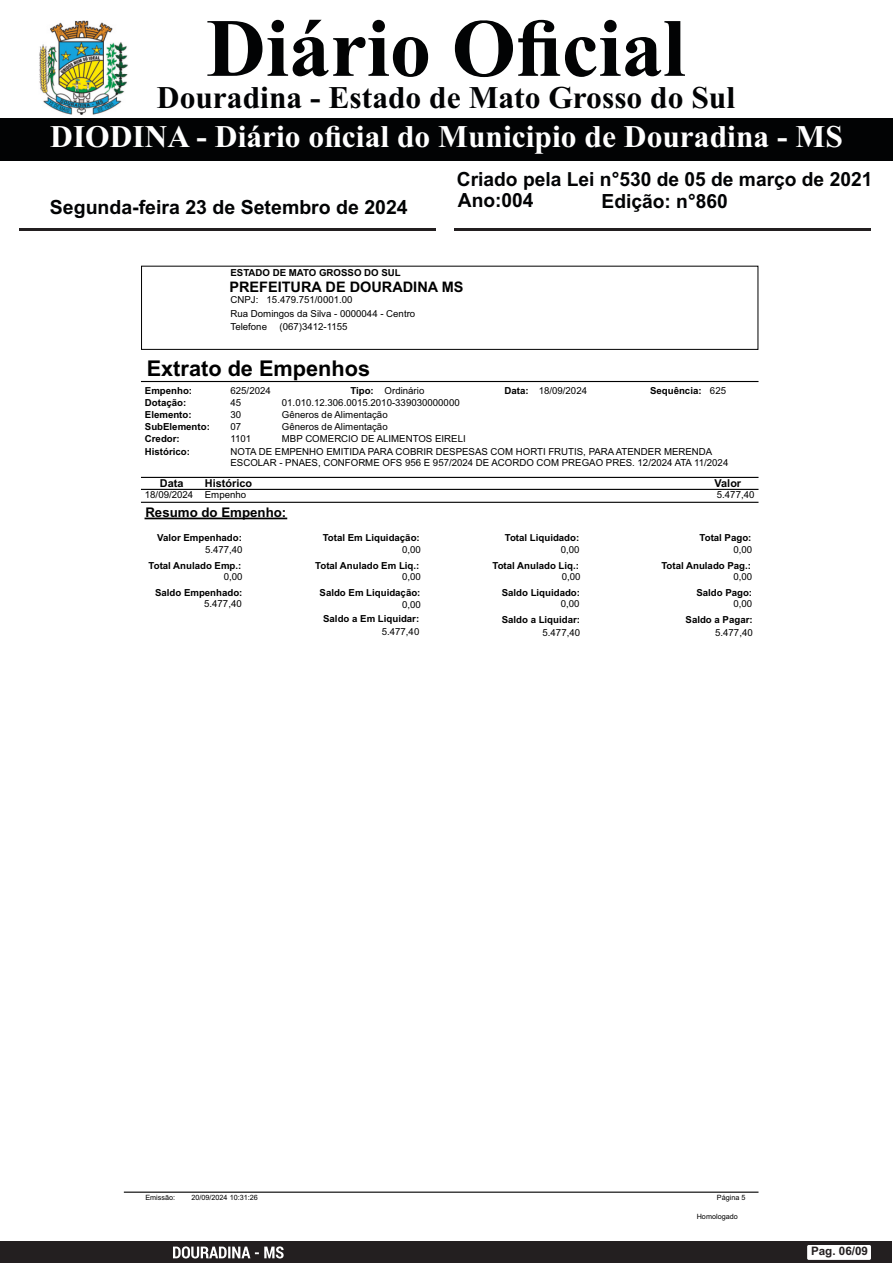
<style>
.page{position:relative;width:893px;height:1263px;background:#fff}
.page>*{position:absolute;margin:0;border:0;box-sizing:border-box;transform-origin:0 0}
.t1{font:700 82.5px "Times New Roman";color:#020304}
.t2{font:700 31.5px "Times New Roman";color:#fff}
.t3{font:700 31.5px "Times New Roman";color:#020304}
.t4{font:700 21.75px "Arial";color:#000}
.t5{font:700 19.5px "Arial";color:#020304}
.t6{font:700 14.55px "Arial";color:#000}
.t7{font:700 13.35px "Arial";color:#000}
.t8{font:700 11.7px "Arial";color:#231f20}
.t9{font:700 10.8px "Arial";color:#000}
.t10{font:9.6px/13.5px "Arial";color:#000}
.t11{font:700 9.6px/12px "Arial";color:#000}
.t12{font:7.2px "Arial";color:#000}
.s1{font-weight:700}
.s2{font-weight:400}
</style>
<div class="page">
<hr style="left:142px;top:381px;width:616px;height:1px;background:#000">
<div style="left:141px;top:266px;width:617px;height:84px;border:1px solid #000"></div>
<hr style="left:142px;top:477px;width:616px;height:1px;background:#000">
<hr style="left:142px;top:489px;width:616px;height:1px;background:#000">
<hr style="left:142px;top:502px;width:616px;height:1px;background:#000">
<hr style="left:145px;top:518px;width:141px;height:1px;background:#000">
<hr style="left:124px;top:1191px;width:634px;height:2px;background:#000">
<div style="left:0;top:118px;width:893px;height:43px;background:#020304"></div>
<img style="left:39px;top:20px;width:89px;height:95px">
<div style="left:0;top:1242px;width:892px;height:21px;background:#231f20"></div>
<div style="left:807px;top:1245px;width:64px;height:15px;background:#fff;border-radius:2px"></div>
<svg style="left:173px;top:1246px;width:111px;height:12px"></svg>
<hr style="left:455px;top:229px;width:416px;height:2px;background:#231f20">
<hr style="left:19px;top:229px;width:416px;height:2px;background:#231f20">
<h1 class="t1" style="left:206px;top:20px;width:481px">Diário Oficial</h1>
<h2 class="t3" style="left:157px;top:87px;width:580px">Douradina - Estado de Mato Grosso do Sul</h2>
<h2 class="t2" style="left:50px;top:126px;width:794px">DIODINA - Diário oficial do Municipio de Douradina - MS</h2>
<h3 class="t5" style="left:457px;top:171px;width:417px">Criado pela Lei n°530 de 05 de março de 2021</h3>
<h3 class="t5" style="left:50px;top:200px;width:359px">Segunda-feira 23 de Setembro de 2024</h3>
<h3 class="t5" style="left:458px;top:193px;width:77px">Ano:004</h3>
<h3 class="t5" style="left:602px;top:193px;width:128px">Edição: n°860</h3>
<p class="t11" style="left:231px;top:267px;width:172px">ESTADO DE MATO GROSSO DO SUL</p>
<h3 class="t6" style="left:229px;top:281px;width:236px">PREFEITURA DE DOURADINA MS</h3>
<p class="t10" style="left:267px;top:294px;width:87px">15.479.751/0001.00</p>
<p class="t10" style="left:280px;top:321px;width:70px">(067)3412-1155</p>
<p class="t10" style="left:231px;top:294px;width:186px">CNPJ:<br>Rua Domingos da Silva - 0000044 - Centro<br>Telefone</p>
<h3 class="t4" style="left:147px;top:360px;width:225px">Extrato de Empenhos</h3>
<p class="t11" style="left:145px;top:385px;width:66px">Empenho:<br>Dotação:<br>Elemento:<br>SubElemento:</p>
<p class="t10" style="left:231px;top:384px;width:42px">625/2024</p>
<p class="t10" style="left:350px;top:384px;width:75px"><span class="s1">Tipo:</span> Ordinário</p>
<p class="t10" style="left:504px;top:384px;width:84px"><span class="s1">Data:</span> 18/09/2024</p>
<p class="t11" style="left:650px;top:385px;width:78px">Sequência: <span class="s2">625</span></p>
<p class="t10" style="left:231px;top:396px;width:12px">45</p>
<p class="t10" style="left:282px;top:396px;width:179px">01.010.12.306.0015.2010-339030000000</p>
<p class="t10" style="left:231px;top:409px;width:12px;line-height:12px">30<br>07</p>
<p class="t10" style="left:282px;top:409px;width:107px;line-height:12px">Gêneros de Alimentação<br>Gêneros de Alimentação</p>
<p class="t11" style="left:145px;top:433px;width:36px">Credor:</p>
<p class="t10" style="left:231px;top:432px;width:22px">1101</p>
<p class="t10" style="left:282px;top:432px;width:185px">MBP COMERCIO DE ALIMENTOS EIRELI</p>
<p class="t9" style="left:160px;top:479px;width:25px">Data</p>
<p class="t9" style="left:205px;top:479px;width:49px">Histórico</p>
<p class="t9" style="left:715px;top:479px;width:28px">Valor</p>
<p class="t10" style="left:145px;top:489px;width:103px">18/09/2024 Empenho</p>
<p class="t10" style="left:717px;top:489px;width:39px">5.477,40</p>
<p class="t11" style="left:145px;top:446px;width:47px">Histórico:</p>
<p class="t10" style="left:231px;top:446px;width:499px;line-height:11.1px">NOTA DE EMPENHO EMITIDA PARA COBRIR DESPESAS COM HORTI FRUTIS, PARA ATENDER MERENDA<br>ESCOLAR - PNAES, CONFORME OFS 956 E 957/2024 DE ACORDO COM PREGAO PRES. 12/2024 ATA 11/2024</p>
<h3 class="t7" style="left:145px;top:507px;width:143px">Resumo do Empenho:</h3>
<p class="t11" style="left:157px;top:533px;width:86px">Valor Empenhado:</p>
<p class="t11" style="left:323px;top:533px;width:99px">Total Em Liquidação:</p>
<p class="t11" style="left:505px;top:533px;width:76px">Total Liquidado:</p>
<p class="t11" style="left:700px;top:533px;width:53px">Total Pago:</p>
<p class="t10" style="left:205px;top:544px;width:39px">5.477,40</p>
<p class="t10" style="left:402px;top:544px;width:20px">0,00</p>
<p class="t10" style="left:561px;top:544px;width:20px">0,00</p>
<p class="t10" style="left:733px;top:544px;width:20px">0,00</p>
<p class="t11" style="left:149px;top:560px;width:94px">Total Anulado Emp.:</p>
<p class="t11" style="left:315px;top:560px;width:106px">Total Anulado Em Liq.:</p>
<p class="t11" style="left:493px;top:560px;width:88px">Total Anulado Liq.:</p>
<p class="t11" style="left:661px;top:560px;width:91px">Total Anulado Pag.:</p>
<p class="t10" style="left:224px;top:571px;width:20px">0,00</p>
<p class="t10" style="left:402px;top:571px;width:20px">0,00</p>
<p class="t10" style="left:562px;top:571px;width:20px">0,00</p>
<p class="t10" style="left:733px;top:571px;width:20px">0,00</p>
<p class="t11" style="left:155px;top:587px;width:89px">Saldo Empenhado:</p>
<p class="t11" style="left:320px;top:587px;width:102px">Saldo Em Liquidação:</p>
<p class="t11" style="left:502px;top:587px;width:80px">Saldo Liquidado:</p>
<p class="t11" style="left:696px;top:587px;width:57px">Saldo Pago:</p>
<p class="t10" style="left:204px;top:598px;width:39px">5.477,40</p>
<p class="t10" style="left:402px;top:599px;width:20px">0,00</p>
<p class="t10" style="left:561px;top:598px;width:20px">0,00</p>
<p class="t10" style="left:733px;top:598px;width:20px">0,00</p>
<p class="t11" style="left:323px;top:614px;width:98px">Saldo a Em Liquidar:</p>
<p class="t10" style="left:382px;top:626px;width:39px">5.477,40</p>
<p class="t11" style="left:502px;top:615px;width:80px">Saldo a Liquidar:</p>
<p class="t11" style="left:685px;top:615px;width:69px">Saldo a Pagar:</p>
<p class="t10" style="left:542px;top:627px;width:39px">5.477,40</p>
<p class="t10" style="left:715px;top:627px;width:39px">5.477,40</p>
<p class="t12" style="left:145px;top:1195px;width:31px">Emissão:</p>
<p class="t12" style="left:191px;top:1195px;width:68px">20/09/2024 10:31:26</p>
<p class="t12" style="left:717px;top:1195px;width:30px">Página 5</p>
<p class="t12" style="left:697px;top:1214px;width:43px">Homologado</p>
<p class="t8" style="left:811px;top:1247px;width:59px">Pag. 06/09</p>
</div>
